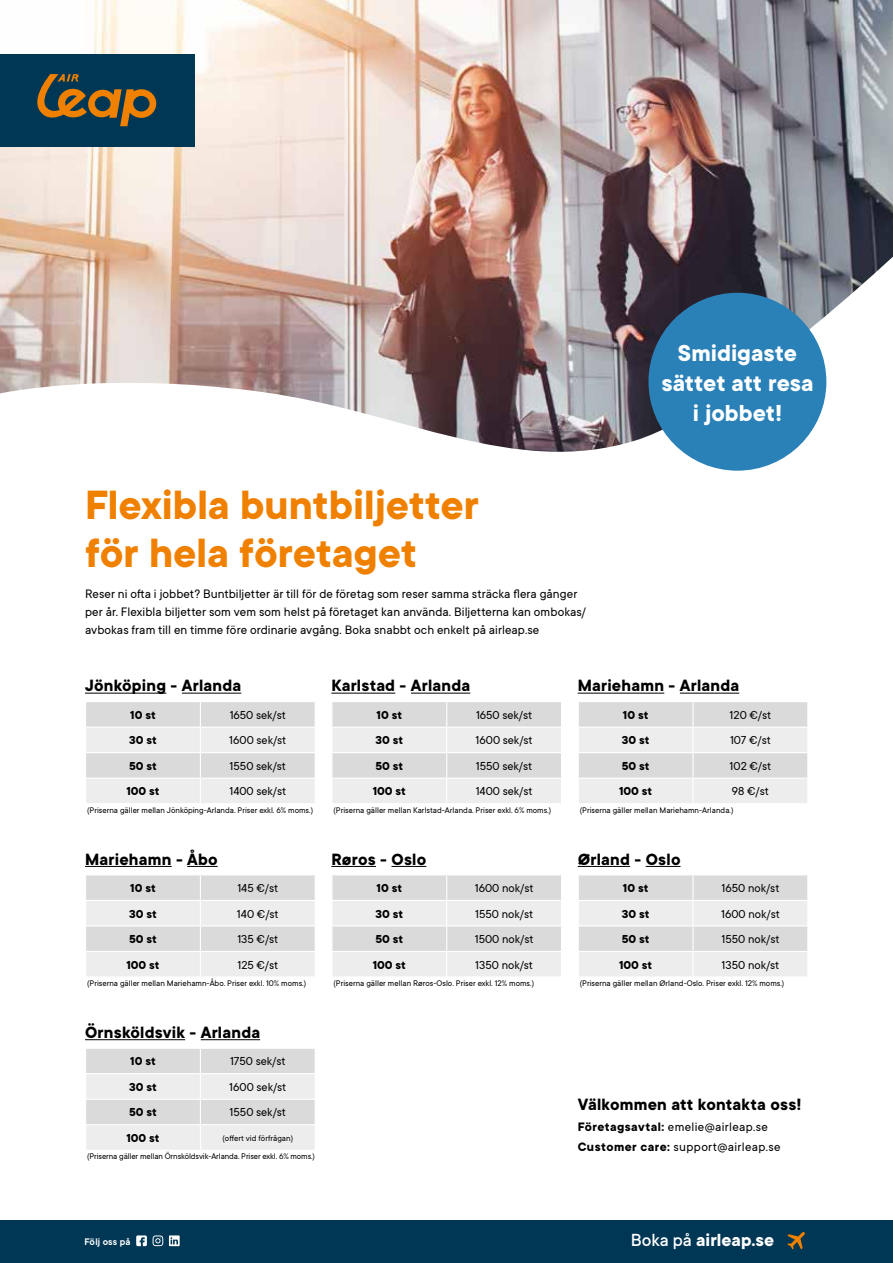
<style>
.page{position:relative;width:893px;height:1263px;background:#fff}
.page>*{position:absolute;margin:0;border:0;box-sizing:border-box;transform-origin:0 0}
.t1{font:700 45px/48px "TT Commons";letter-spacing:-.005em;color:#f08100}
.t2{font:700 25.5px/30px "TT Commons";color:#fff;text-align:center}
.t3{font:700 19.35px "TT Commons";color:#fff}
.t4{font:700 18px "TT Commons";letter-spacing:.015em;color:#000}
.t5{font:13.5px/18px "TT Commons";letter-spacing:.005em;color:#000}
.t6{font:13.5px/19.5px "TT Commons";letter-spacing:.025em;color:#000}
.t7{font:12.75px "TT Commons";color:#000}
.t8{font:700 12.75px "TT Commons";color:#000}
.t9{font:600 10.5px "TT Commons";letter-spacing:.02em;color:#fff}
.t10{font:9px/18.8px "TT Commons";color:#000}
.s1{font-weight:700}
.s2{font-weight:500}
</style>
<div class="page">
<img style="left:0;top:0;width:893px;height:197px">
<img style="left:0;top:197px;width:893px;height:497px">
<div style="left:0;top:1220px;width:893px;height:43px;background:#003755"></div>
<svg style="left:787px;top:1232px;width:18px;height:17px"></svg>
<svg style="left:136px;top:1235px;width:11px;height:11px"></svg>
<svg style="left:153px;top:1235px;width:10px;height:11px"></svg>
<svg style="left:169px;top:1235px;width:11px;height:11px"></svg>
<div style="left:0;top:54px;width:195px;height:92px;background:#003755"></div>
<svg style="left:37px;top:74px;width:119px;height:52px"></svg>
<svg style="left:86px;top:702px;width:229px;height:101px;background:#e4e4e4"></svg>
<hr style="left:85px;top:693px;width:81px;height:1px;background:#000">
<hr style="left:182px;top:693px;width:59px;height:1px;background:#000">
<svg style="left:332px;top:702px;width:229px;height:101px;background:#e4e4e4"></svg>
<hr style="left:331px;top:693px;width:64px;height:1px;background:#000">
<hr style="left:411px;top:693px;width:59px;height:1px;background:#000">
<svg style="left:332px;top:875px;width:229px;height:101px;background:#e4e4e4"></svg>
<hr style="left:331px;top:866px;width:45px;height:1px;background:#000">
<hr style="left:391px;top:866px;width:35px;height:1px;background:#000">
<svg style="left:579px;top:875px;width:229px;height:101px;background:#e4e4e4"></svg>
<hr style="left:578px;top:866px;width:52px;height:1px;background:#000">
<hr style="left:646px;top:866px;width:34px;height:1px;background:#000">
<svg style="left:579px;top:702px;width:229px;height:101px;background:#e4e4e4"></svg>
<hr style="left:578px;top:693px;width:86px;height:1px;background:#000">
<hr style="left:680px;top:693px;width:59px;height:1px;background:#000">
<svg style="left:86px;top:875px;width:229px;height:101px;background:#e4e4e4"></svg>
<hr style="left:85px;top:866px;width:87px;height:1px;background:#000">
<hr style="left:187px;top:866px;width:31px;height:1px;background:#000">
<svg style="left:86px;top:1049px;width:229px;height:101px;background:#e4e4e4"></svg>
<hr style="left:85px;top:1039px;width:100px;height:1px;background:#000">
<hr style="left:201px;top:1039px;width:59px;height:1px;background:#000">
<div style="left:648px;top:293px;width:178px;height:178px;background:#2a81b8;border-radius:50%"></div>
<h1 class="t1" style="left:85px;top:482px;width:396px">Flexibla buntbiljetter för hela företaget</h1>
<p class="t5" style="left:85px;top:585px;width:502px">Reser ni ofta i jobbet? Buntbiljetter är till för de företag som reser samma sträcka flera gånger per år. Flexibla biljetter som vem som helst på företaget kan använda. Biljetterna kan ombokas/ avbokas fram till en timme före ordinarie avgång. Boka snabbt och enkelt på airleap.se</p>
<h2 class="t2" style="left:661px;top:339px;width:154px">Smidigaste sättet att resa i jobbet!</h2>
<h3 class="t4" style="left:85px;top:676px;width:158px">Jönköping - Arlanda</h3>
<h3 class="t8" style="left:130px;top:708px;width:27px">10 st</h3>
<h3 class="t7" style="left:230px;top:708px;width:58px">1650 sek/st</h3>
<h3 class="t8" style="left:129px;top:733px;width:29px">30 st</h3>
<h3 class="t7" style="left:229px;top:733px;width:59px">1600 sek/st</h3>
<h3 class="t8" style="left:129px;top:759px;width:29px">50 st</h3>
<h3 class="t7" style="left:230px;top:759px;width:58px">1550 sek/st</h3>
<h3 class="t8" style="left:126px;top:784px;width:35px">100 st</h3>
<h3 class="t7" style="left:229px;top:784px;width:58px">1400 sek/st</h3>
<p class="t10" style="left:87px;top:801px;width:227px">(Priserna gäller mellan Jönköping-Arlanda. Priser exkl. 6% moms.)</p>
<h3 class="t4" style="left:85px;top:849px;width:134px">Mariehamn - Åbo</h3>
<h3 class="t8" style="left:130px;top:881px;width:27px">10 st</h3>
<h3 class="t7" style="left:237px;top:881px;width:42px">145 €/st</h3>
<h3 class="t8" style="left:129px;top:907px;width:29px">30 st</h3>
<h3 class="t7" style="left:237px;top:907px;width:43px">140 €/st</h3>
<h3 class="t8" style="left:129px;top:932px;width:29px">50 st</h3>
<h3 class="t7" style="left:237px;top:932px;width:42px">135 €/st</h3>
<h3 class="t8" style="left:126px;top:958px;width:35px">100 st</h3>
<h3 class="t7" style="left:237px;top:958px;width:42px">125 €/st</h3>
<p class="t10" style="left:87px;top:974px;width:220px">(Priserna gäller mellan Mariehamn-Åbo. Priser exkl. 10% moms.)</p>
<h3 class="t4" style="left:85px;top:1022px;width:177px">Örnsköldsvik - Arlanda</h3>
<h3 class="t8" style="left:130px;top:1054px;width:27px">10 st</h3>
<h3 class="t7" style="left:230px;top:1054px;width:57px">1750 sek/st</h3>
<h3 class="t8" style="left:129px;top:1080px;width:29px">30 st</h3>
<h3 class="t7" style="left:229px;top:1080px;width:59px">1600 sek/st</h3>
<h3 class="t8" style="left:129px;top:1105px;width:29px">50 st</h3>
<h3 class="t7" style="left:230px;top:1105px;width:58px">1550 sek/st</h3>
<h3 class="t8" style="left:126px;top:1131px;width:35px">100 st</h3>
<p class="t10" style="left:87px;top:1128px;width:229px;text-indent:135px">(offert vid förfrågan) (Priserna gäller mellan Örnsköldsvik-Arlanda. Priser exkl. 6% moms.)</p>
<h3 class="t4" style="left:331px;top:676px;width:140px">Karlstad - Arlanda</h3>
<h3 class="t8" style="left:377px;top:708px;width:27px">10 st</h3>
<h3 class="t7" style="left:476px;top:708px;width:58px">1650 sek/st</h3>
<h3 class="t8" style="left:375px;top:733px;width:29px">30 st</h3>
<h3 class="t7" style="left:476px;top:733px;width:59px">1600 sek/st</h3>
<h3 class="t8" style="left:375px;top:759px;width:29px">50 st</h3>
<h3 class="t7" style="left:476px;top:759px;width:58px">1550 sek/st</h3>
<h3 class="t8" style="left:373px;top:784px;width:35px">100 st</h3>
<h3 class="t7" style="left:476px;top:784px;width:58px">1400 sek/st</h3>
<p class="t10" style="left:333px;top:801px;width:219px">(Priserna gäller mellan Karlstad-Arlanda. Priser exkl. 6% moms.)</p>
<h3 class="t4" style="left:331px;top:849px;width:96px">Røros - Oslo</h3>
<h3 class="t8" style="left:377px;top:881px;width:27px">10 st</h3>
<h3 class="t7" style="left:475px;top:881px;width:60px">1600 nok/st</h3>
<h3 class="t8" style="left:375px;top:907px;width:29px">30 st</h3>
<h3 class="t7" style="left:475px;top:907px;width:59px">1550 nok/st</h3>
<h3 class="t8" style="left:375px;top:932px;width:29px">50 st</h3>
<h3 class="t7" style="left:475px;top:932px;width:60px">1500 nok/st</h3>
<h3 class="t8" style="left:373px;top:958px;width:35px">100 st</h3>
<h3 class="t7" style="left:475px;top:958px;width:59px">1350 nok/st</h3>
<p class="t10" style="left:333px;top:974px;width:202px">(Priserna gäller mellan Røros-Oslo. Priser exkl. 12% moms.)</p>
<h3 class="t4" style="left:578px;top:676px;width:163px">Mariehamn - Arlanda</h3>
<h3 class="t8" style="left:623px;top:708px;width:27px">10 st</h3>
<h3 class="t7" style="left:730px;top:708px;width:43px">120 €/st</h3>
<h3 class="t8" style="left:622px;top:733px;width:29px">30 st</h3>
<h3 class="t7" style="left:730px;top:733px;width:42px">107 €/st</h3>
<h3 class="t8" style="left:622px;top:759px;width:29px">50 st</h3>
<h3 class="t7" style="left:730px;top:759px;width:43px">102 €/st</h3>
<h3 class="t8" style="left:619px;top:784px;width:35px">100 st</h3>
<h3 class="t7" style="left:732px;top:784px;width:39px">98 €/st</h3>
<p class="t10" style="left:580px;top:801px;width:155px">(Priserna gäller mellan Mariehamn-Arlanda.)</p>
<h3 class="t4" style="left:578px;top:849px;width:104px">Ørland - Oslo</h3>
<h3 class="t8" style="left:623px;top:881px;width:27px">10 st</h3>
<h3 class="t7" style="left:721px;top:881px;width:59px">1650 nok/st</h3>
<h3 class="t8" style="left:622px;top:907px;width:29px">30 st</h3>
<h3 class="t7" style="left:721px;top:907px;width:60px">1600 nok/st</h3>
<h3 class="t8" style="left:622px;top:932px;width:29px">50 st</h3>
<h3 class="t7" style="left:721px;top:932px;width:59px">1550 nok/st</h3>
<h3 class="t8" style="left:619px;top:958px;width:35px">100 st</h3>
<h3 class="t7" style="left:722px;top:958px;width:59px">1350 nok/st</h3>
<p class="t10" style="left:580px;top:974px;width:206px">(Priserna gäller mellan Ørland-Oslo. Priser exkl. 12% moms.)</p>
<h3 class="t4" style="left:578px;top:1094px;width:225px">Välkommen att kontakta oss!</h3>
<h3 class="t6" style="left:578px;top:1117px;width:204px"><span class="s1">Företagsavtal:</span> emelie@airleap.se<br><span class="s1">Customer care:</span> support@airleap.se</h3>
<p class="t9" style="left:84px;top:1235px;width:48px">Följ oss på</p>
<h3 class="t3" style="left:631px;top:1229px;width:145px"><span class="s2">Boka på</span> airleap.se</h3>
</div>
